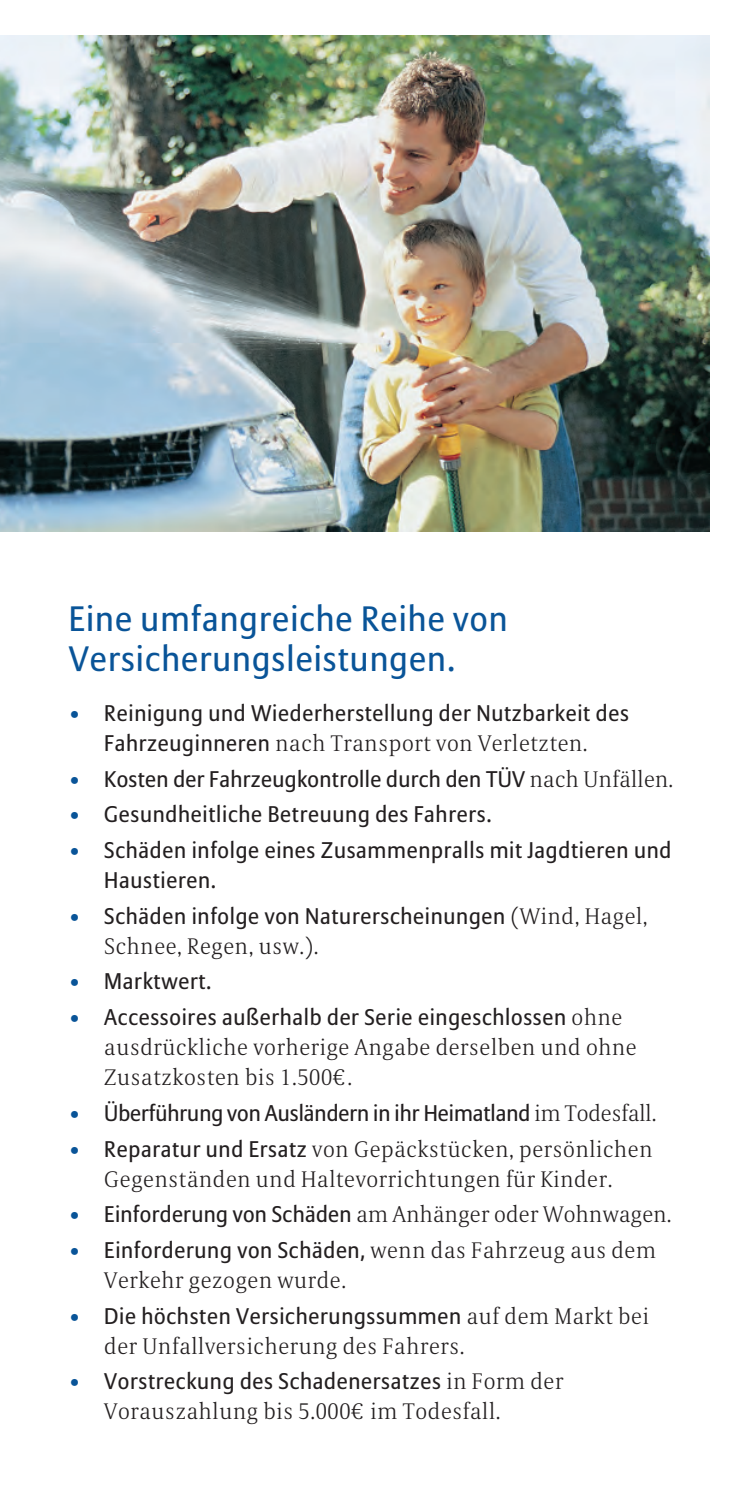
<style>
.page{position:relative;width:745px;height:1489px;background:#fff}
.page>*{position:absolute;margin:0;border:0;box-sizing:border-box;transform-origin:0 0}
.t1{font:35px/40px "Allianz Sans";letter-spacing:.03em;color:#095498}
.t2{font:22.5px/30px "Allianz Sans";letter-spacing:.03em;color:#231f20}
.t3{font:300 22.5px/30px "Allianz Serif";letter-spacing:.03em;color:#231f20}
.t4{font:22.5px "Allianz Sans";color:#231f20}
.s1{font-family:"Allianz Serif";font-weight:300;color:#095498}
.s2{font-family:"Allianz Sans";font-weight:400}
.s3{font-family:"Allianz Serif";font-weight:300}
.s4{color:#095498}
</style>
<div class="page">
<img style="left:0;top:35px;width:709px;height:496px">
<h1 class="t1" style="left:69px;top:599px;width:440px">Eine umfangreiche Reihe von<br>Versicherungsleistungen.</h1>
<p class="t2" style="left:69px;top:698px;width:561px"><span class="s1">•</span> Reinigung und Wiederherstellung der Nutzbarkeit des</p>
<p class="t3" style="left:104px;top:728px;width:484px"><span class="s2">Fahrzeuginneren</span> nach Transport von Verletzten.</p>
<p class="t2" style="left:69px;top:763px;width:605px"><span class="s1">•</span> Kosten der Fahrzeugkontrolle durch den TÜV <span class="s3">nach Unfällen.</span></p>
<p class="t2" style="left:69px;top:799px;width:424px"><span class="s1">•</span> Gesundheitliche Betreuung des Fahrers.</p>
<p class="t2" style="left:104px;top:835px;width:568px;text-indent:-35px"><span class="s1">•</span> Schäden infolge eines Zusammenpralls mit Jagdtieren und<br>Haustieren.</p>
<p class="t2" style="left:69px;top:900px;width:580px"><span class="s1">•</span> Schäden infolge von Naturerscheinungen <span class="s3">(Wind, Hagel,</span></p>
<p class="t3" style="left:104px;top:930px;width:215px">Schnee, Regen, usw.).</p>
<p class="t2" style="left:69px;top:966px;width:144px"><span class="s1">•</span> Marktwert.</p>
<p class="t2" style="left:69px;top:1002px;width:554px"><span class="s1">•</span> Accessoires außerhalb der Serie eingeschlossen <span class="s3">ohne</span></p>
<p class="t3" style="left:104px;top:1032px;width:533px">ausdrückliche vorherige Angabe derselben und ohne<br>Zusatzkosten bis 1.500€.</p>
<p class="t4" style="left:69px;top:1099px;width:588px"><span class="s1">•</span> Überführung von Ausländern in ihr Heimatland <span class="s3">im Todesfall.</span></p>
<p class="t3" style="left:69px;top:1133px;width:584px;text-align:center"><span class="s4">•</span> <span class="s2">Reparatur und Ersatz</span> von Gepäckstücken, persönlichen<br>Gegenständen und Haltevorrichtungen für Kinder.</p>
<p class="t3" style="left:69px;top:1199px;width:604px"><span class="s4">•</span> <span class="s2">Einforderung von Schäden</span> am Anhänger oder Wohnwagen.</p>
<p class="t2" style="left:69px;top:1235px;width:588px"><span class="s1">•</span> Einforderung von Schäden, <span class="s3">wenn das Fahrzeug aus dem</span></p>
<p class="t3" style="left:104px;top:1265px;width:243px">Verkehr gezogen wurde.</p>
<p class="t2" style="left:69px;top:1300px;width:581px"><span class="s1">•</span> Die höchsten Versicherungssummen <span class="s3">auf dem Markt bei</span></p>
<p class="t3" style="left:104px;top:1330px;width:361px">der Unfallversicherung des Fahrers.</p>
<p class="t2" style="left:69px;top:1366px;width:495px"><span class="s1">•</span> Vorstreckung des Schadenersatzes <span class="s3">in Form der</span></p>
<p class="t3" style="left:104px;top:1396px;width:397px">Vorauszahlung bis 5.000€ im Todesfall.</p>
</div>
